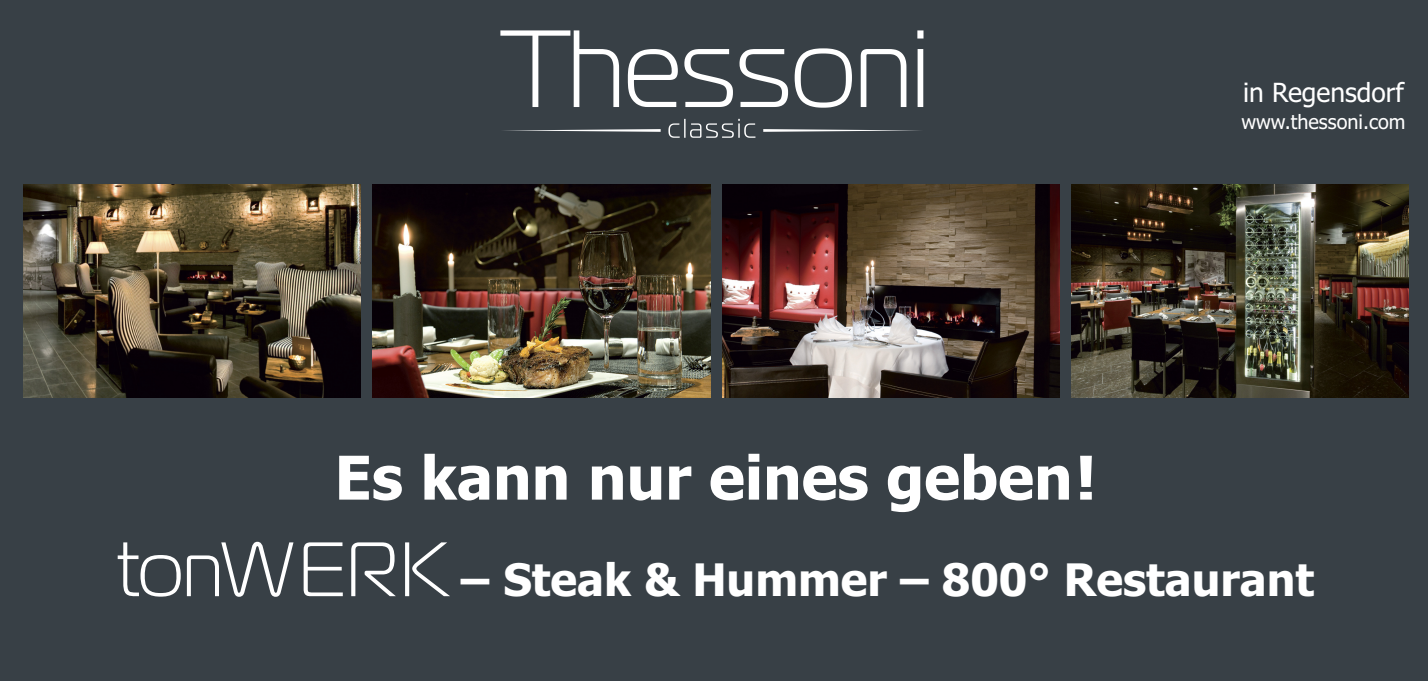
<style>
.page{position:relative;width:1428px;height:681px;background:#fff}
.page>*{position:absolute;margin:0;border:0;box-sizing:border-box;transform-origin:0 0}
.t1{font:700 60.3px "Tahoma";color:#fff}
.t2{font:700 44.85px "Tahoma";color:#fff}
.t3{font:26.4px "Tahoma";color:#fff}
.t4{font:19.8px "Tahoma";color:#fff}
.s1{font-family:"Magistral C";font-weight:400;font-size:76.72px}
</style>
<div class="page">
<div style="left:0;top:0;width:1427px;height:680px;background:#384046"></div>
<svg style="left:500px;top:30px;width:423px;height:78px"></svg>
<svg style="left:668px;top:119px;width:87px;height:19px"></svg>
<svg style="left:504px;top:129px;width:156px;height:3px"></svg>
<svg style="left:763px;top:129px;width:157px;height:3px"></svg>
<img style="left:24px;top:185px;width:337px;height:212px">
<img style="left:1071px;top:185px;width:337px;height:212px">
<img style="left:373px;top:185px;width:337px;height:212px">
<img style="left:722px;top:185px;width:337px;height:212px">
<p class="t3" style="left:1242px;top:77px;width:162px">in Regensdorf</p>
<p class="t4" style="left:1241px;top:110px;width:166px">www.thessoni.com</p>
<h1 class="t1" style="left:334px;top:443px;width:763px">Es kann nur eines geben!</h1>
<p class="t2" style="left:117px;top:554px;width:1198px"><span class="s1">tonWERK</span> – Steak &amp; Hummer – 800° Restaurant</p>
</div>
